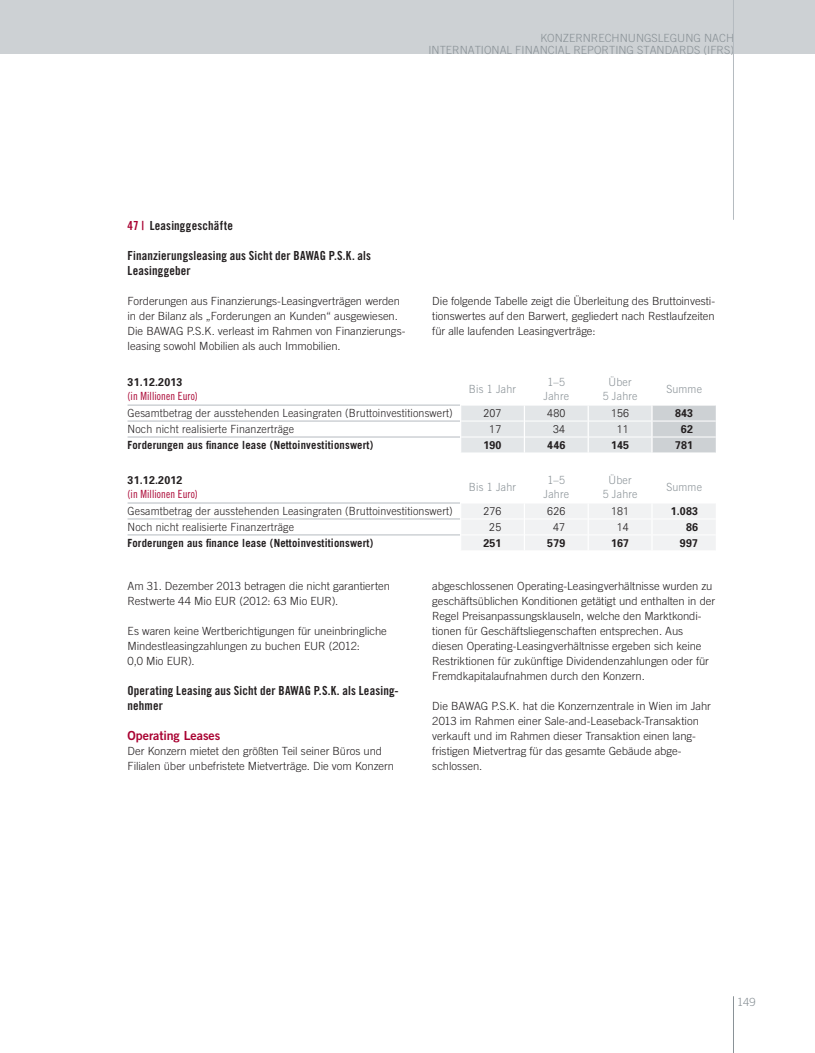
<style>
.page{position:relative;width:815px;height:1053px;background:#fff}
.page>*{position:absolute;margin:0;border:0;box-sizing:border-box;transform-origin:0 0}
.t1{font:12.5px/15px "Trade Gothic LT Bold Cond Twenty";letter-spacing:.01em;color:#231f20}
.t2{font:12.5px "Trade Gothic LT Bold Two";color:#a90332}
.t3{font:300 11.25px/15px "Trade Gothic LT";color:#231f20}
.t4{font:300 11.25px "Trade Gothic LT";color:#231f20;scale:.95 1}
.t5{font:700 11.25px "Trade Gothic LT";letter-spacing:.015em;color:#231f20;scale:.95 1}
.t6{font:300 11.25px/12.5px "Trade Gothic LT";color:#8a9297;text-align:right}
.t7{font:300 11.25px/13.8px "Trade Gothic LT";color:#8a9297;text-align:center;scale:.95 1}
.t8{font:700 11.25px "Univers";letter-spacing:.015em;color:#231f20;scale:.95 1}
.t9{font:11.25px "Trade Gothic LT Cond Eighteen";letter-spacing:.015em;color:#a90332;scale:.95 1}
.t10{font:300 11.25px "Univers";letter-spacing:.015em;color:#231f20;scale:.95 1}
.s1{color:#a90332}
</style>
<div class="page">
<div style="left:0;top:0;width:815px;height:54px;background:#cdd1d4"></div>
<hr style="left:733px;top:996px;width:1px;height:56px;background:#8a9297">
<hr style="left:733px;top:0;width:1px;height:220px;background:#b5bbc0">
<hr style="left:128px;top:405px;width:332px;height:1px;background:#b5bbc0">
<hr style="left:128px;top:421px;width:332px;height:1px;background:#b5bbc0">
<svg style="left:461px;top:405px;width:255px;height:48px;background:#e0e3e5"></svg>
<hr style="left:128px;top:436px;width:332px;height:1px;background:#b5bbc0">
<hr style="left:128px;top:502px;width:332px;height:1px;background:#b5bbc0">
<hr style="left:128px;top:518px;width:332px;height:1px;background:#b5bbc0">
<div style="left:461px;top:504px;width:255px;height:46px;background:#f1f2f3"></div>
<hr style="left:128px;top:534px;width:332px;height:1px;background:#b5bbc0">
<p class="t6" style="left:428px;top:31px;width:307px">KONZERNRECHNUNGSLEGUNG NACH<br>INTERNATIONAL FINANCIAL REPORTING STANDARDS (IFRS)</p>
<p class="t1" style="left:128px;top:218px;width:107px"><span class="s1">47 |</span> Leasinggeschäfte</p>
<p class="t1" style="left:128px;top:248px;width:245px">Finanzierungsleasing aus Sicht der BAWAG P.S.K. als<br>Leasinggeber</p>
<p class="t3" style="left:128px;top:293px;width:279px">Forderungen aus Finanzierungs-Leasingverträgen werden in der Bilanz als „Forderungen an Kunden“ ausgewiesen.<br>Die BAWAG P.S.K. verleast im Rahmen von Finanzierungs&shy;leasing sowohl Mobilien als auch Immobilien.</p>
<p class="t3" style="left:432px;top:293px;width:284px;text-align:justify">Die folgende Tabelle zeigt die Überleitung des Bruttoinvesti&shy;tionswertes auf den Barwert, gegliedert nach Restlaufzeiten für alle laufenden Leasingverträge:</p>
<p class="t8" style="left:128px;top:375px;width:59px">31.12.2013</p>
<p class="t9" style="left:128px;top:389px;width:76px">(in Millionen Euro)</p>
<p class="t7" style="left:469px;top:382px;width:51px">Bis 1 Jahr</p>
<p class="t7" style="left:544px;top:375px;width:28px">1–5<br>Jahre</p>
<p class="t7" style="left:603px;top:375px;width:38px">Über<br>5 Jahre</p>
<p class="t7" style="left:666px;top:382px;width:39px">Summe</p>
<p class="t4" style="left:128px;top:406px;width:344px">Gesamtbetrag der ausstehenden Leasingraten (Bruttoinvestitionswert)</p>
<p class="t10" style="left:483px;top:406px;width:21px">207</p>
<p class="t10" style="left:547px;top:406px;width:21px">480</p>
<p class="t10" style="left:611px;top:406px;width:21px">156</p>
<p class="t8" style="left:675px;top:406px;width:21px">843</p>
<p class="t4" style="left:128px;top:422px;width:177px">Noch nicht realisierte Finanzerträge</p>
<p class="t10" style="left:489px;top:422px;width:14px">17</p>
<p class="t10" style="left:553px;top:422px;width:14px">34</p>
<p class="t10" style="left:617px;top:422px;width:14px">11</p>
<p class="t8" style="left:681px;top:422px;width:14px">62</p>
<p class="t5" style="left:128px;top:438px;width:260px">Forderungen aus finance lease (Nettoinvestitionswert)</p>
<p class="t8" style="left:483px;top:438px;width:21px">190</p>
<p class="t8" style="left:547px;top:438px;width:21px">446</p>
<p class="t8" style="left:611px;top:438px;width:21px">145</p>
<p class="t8" style="left:675px;top:438px;width:21px">781</p>
<p class="t8" style="left:128px;top:473px;width:59px">31.12.2012</p>
<p class="t9" style="left:128px;top:487px;width:76px">(in Millionen Euro)</p>
<p class="t7" style="left:469px;top:480px;width:51px">Bis 1 Jahr</p>
<p class="t7" style="left:544px;top:473px;width:28px">1–5<br>Jahre</p>
<p class="t7" style="left:603px;top:473px;width:38px">Über<br>5 Jahre</p>
<p class="t7" style="left:666px;top:480px;width:39px">Summe</p>
<p class="t4" style="left:128px;top:504px;width:344px">Gesamtbetrag der ausstehenden Leasingraten (Bruttoinvestitionswert)</p>
<p class="t10" style="left:483px;top:504px;width:21px">276</p>
<p class="t10" style="left:547px;top:504px;width:21px">626</p>
<p class="t10" style="left:611px;top:504px;width:21px">181</p>
<p class="t8" style="left:671px;top:504px;width:30px">1.083</p>
<p class="t4" style="left:128px;top:520px;width:177px">Noch nicht realisierte Finanzerträge</p>
<p class="t10" style="left:489px;top:520px;width:14px">25</p>
<p class="t10" style="left:553px;top:520px;width:14px">47</p>
<p class="t10" style="left:617px;top:520px;width:14px">14</p>
<p class="t8" style="left:686px;top:519px;width:14px">86</p>
<p class="t5" style="left:128px;top:536px;width:260px">Forderungen aus finance lease (Nettoinvestitionswert)</p>
<p class="t8" style="left:483px;top:535px;width:21px">251</p>
<p class="t8" style="left:547px;top:535px;width:21px">579</p>
<p class="t8" style="left:611px;top:535px;width:21px">167</p>
<p class="t8" style="left:680px;top:535px;width:21px">997</p>
<p class="t3" style="left:128px;top:578px;width:264px">Am 31. Dezember 2013 betragen die nicht garantierten<br>Restwerte 44 Mio EUR (2012: 63 Mio EUR).</p>
<p class="t3" style="left:128px;top:623px;width:261px">Es waren keine Wertberichtigungen für uneinbringliche<br>Mindestleasingzahlungen zu buchen EUR (2012:<br>0,0 Mio EUR).</p>
<p class="t1" style="left:128px;top:683px;width:273px">Operating Leasing aus Sicht der BAWAG P.S.K. als Leasing&shy;nehmer</p>
<p class="t2" style="left:128px;top:727px;width:94px">Operating Leases</p>
<p class="t3" style="left:128px;top:743px;width:268px">Der Konzern mietet den größten Teil seiner Büros und<br>Filialen über unbefristete Mietverträge. Die vom Konzern</p>
<p class="t3" style="left:432px;top:578px;width:284px">abgeschlossenen Operating-Leasingverhältnisse wurden zu geschäftsüblichen Konditionen getätigt und enthalten in der Regel Preisanpassungsklauseln, welche den Marktkondi&shy;tionen für Geschäftsliegenschaften entsprechen. Aus diesen Operating-Leasingverhältnisse ergeben sich keine Restriktionen für zukünftige Dividendenzahlungen oder für Fremdkapitalaufnahmen durch den Konzern.</p>
<p class="t3" style="left:432px;top:698px;width:280px">Die BAWAG P.S.K. hat die Konzernzentrale in Wien im Jahr 2013 im Rahmen einer Sale-and-Leaseback-Transaktion verkauft und im Rahmen dieser Transaktion einen lang&shy;fristigen Mietvertrag für das gesamte Gebäude abge&shy;schlossen.</p>
<p class="t6" style="left:737px;top:995px;width:20px">149</p>
</div>
